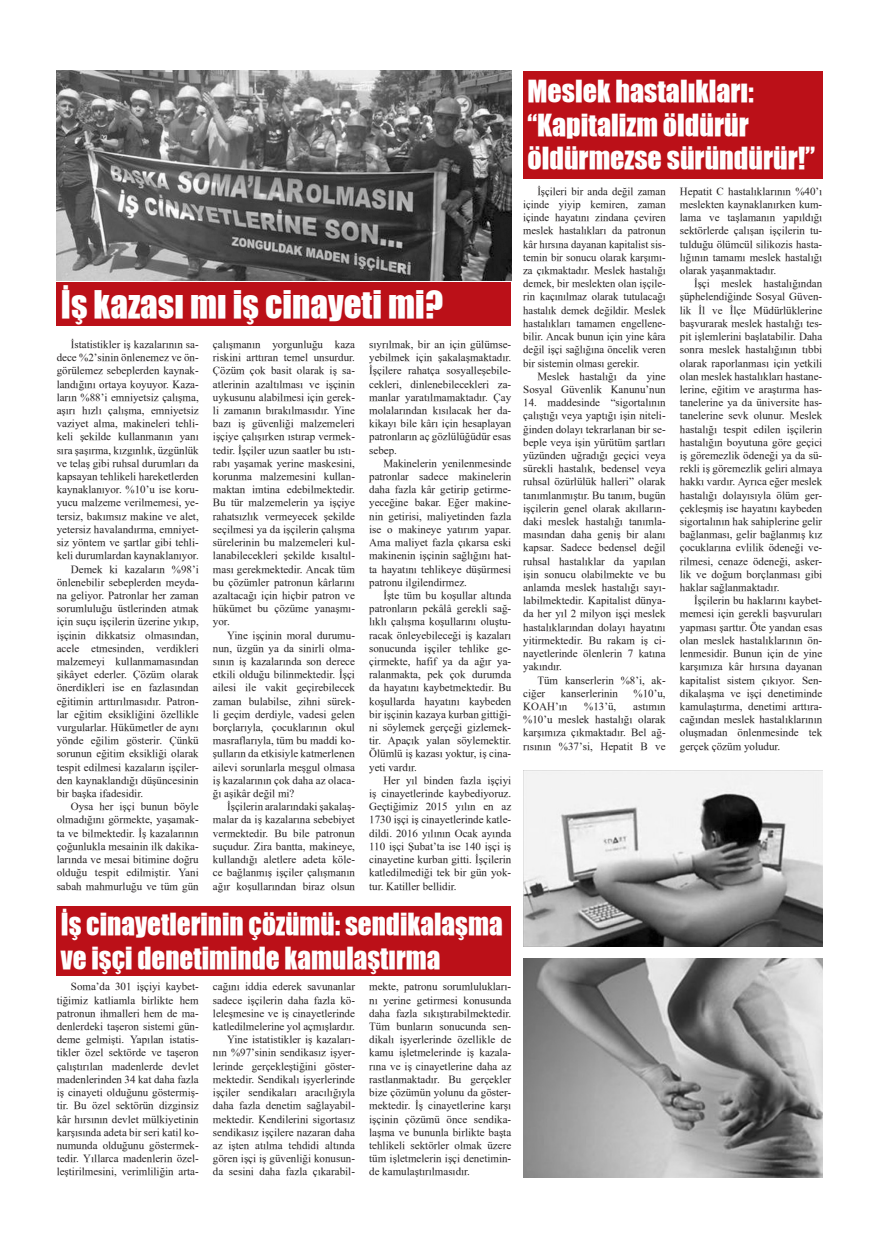
<style>
.page{position:relative;width:879px;height:1248px;background:#fff}
.page>*{position:absolute;margin:0;border:0;box-sizing:border-box;transform-origin:0 0}
.altbaslik{font:35px "TR Impact";color:#fff}
.altbaslik-2{font:28px/33.6px "TR Impact";color:#fff}
.Ana_yazi_Times{font:11px/13.2px "TR Times New Roman";color:#231f20;text-align:justify}
</style>
<div class="page">
<div style="left:57px;top:282px;width:454px;height:44px;background:#bb1018"></div>
<div style="left:57px;top:906px;width:454px;height:69px;background:#bb1018"></div>
<div style="left:523px;top:71px;width:299px;height:108px;background:#bb1018"></div>
<img style="left:57px;top:71px;width:454px;height:210px">
<img style="left:523px;top:770px;width:299px;height:176px">
<img style="left:523px;top:958px;width:299px;height:218px">
<p class="altbaslik" style="left:61px;top:277px;width:384px">İş kazası mı iş cinayeti mi?</p>
<p class="Ana_yazi_Times" style="left:57px;top:337px;width:144px;text-indent:14px">İstatistikler iş kazalarının sa&shy;dece %2’sinin önlenemez ve ön&shy;görülemez sebeplerden kaynak&shy;landığını ortaya koyuyor. Kaza&shy;ların %88’i emniyetsiz çalışma, aşırı hızlı çalışma, emniyetsiz vaziyet alma, makineleri tehli&shy;keli şekilde kullanmanın yanı sıra şaşırma, kızgınlık, üzgünlük ve telaş gibi ruhsal durumları da kapsayan tehlikeli hareketlerden kaynaklanıyor. %10’u ise koru&shy;yucu malzeme verilmemesi, ye&shy;tersiz, bakımsız makine ve alet, yetersiz havalandırma, emniyet&shy;siz yöntem ve şartlar gibi tehli&shy;keli durumlardan kaynaklanıyor.</p>
<p class="Ana_yazi_Times" style="left:57px;top:562px;width:144px;text-indent:14px">Demek ki kazaların %98’i önlenebilir sebeplerden meyda&shy;na geliyor. Patronlar her zaman sorumluluğu üstlerinden atmak için suçu işçilerin üzerine yıkıp, işçinin dikkatsiz olmasından, acele etmesinden, verdikleri malzemeyi kullanmamasından şikâyet ederler. Çözüm olarak önerdikleri ise en fazlasından eğitimin arttırılmasıdır. Patron&shy;lar eğitim eksikliğini özellikle vurgularlar. Hükümetler de aynı yönde eğilim gösterir. Çünkü sorunun eğitim eksikliği olarak tespit edilmesi kazaların işçiler&shy;den kaynaklandığı düşüncesinin bir başka ifadesidir.</p>
<p class="Ana_yazi_Times" style="left:57px;top:799px;width:144px;text-indent:14px">Oysa her işçi bunun böyle olmadığını görmekte, yaşamak&shy;ta ve bilmektedir. İş kazalarının çoğunlukla mesainin ilk dakika&shy;larında ve mesai bitimine doğru olduğu tespit edilmiştir. Yani sabah mahmurluğu ve tüm gün</p>
<p class="Ana_yazi_Times" style="left:213px;top:337px;width:144px">çalışmanın yorgunluğu kaza riskini arttıran temel unsurdur.<br>Çözüm çok basit olarak iş sa&shy;atlerinin azaltılması ve işçinin uykusunu alabilmesi için gerek&shy;li zamanın bırakılmasıdır. Yine bazı iş güvenliği malzemeleri işçiye çalışırken ıstırap vermek&shy;tedir. İşçiler uzun saatler bu ıstı&shy;rabı yaşamak yerine maskesini, korunma malzemesini kullan&shy;maktan imtina edebilmektedir.<br>Bu tür malzemelerin ya işçiye rahatsızlık vermeyecek şekilde seçilmesi ya da işçilerin çalışma sürelerinin bu malzemeleri kul&shy;lanabilecekleri şekilde kısaltıl&shy;ması gerekmektedir. Ancak tüm bu çözümler patronun kârlarını azaltacağı için hiçbir patron ve hükümet bu çözüme yanaşmı&shy;yor.</p>
<p class="Ana_yazi_Times" style="left:213px;top:628px;width:144px;text-indent:14px">Yine işçinin moral durumu&shy;nun, üzgün ya da sinirli olma&shy;sının iş kazalarında son derece etkili olduğu bilinmektedir. İşçi ailesi ile vakit geçirebilecek zaman bulabilse, zihni sürek&shy;li geçim derdiyle, vadesi gelen borçlarıyla, çocuklarının okul masraflarıyla, tüm bu maddi ko&shy;şulların da etkisiyle katmerlenen ailevi sorunlarla meşgul olmasa iş kazalarının çok daha az olaca&shy;ğı aşikâr değil mi?</p>
<p class="Ana_yazi_Times" style="left:213px;top:799px;width:144px;text-indent:14px">İşçilerin aralarındaki şakalaş&shy;malar da iş kazalarına sebebiyet vermektedir. Bu bile patronun suçudur. Zira bantta, makineye, kullandığı aletlere adeta köle&shy;ce bağlanmış işçiler çalışmanın ağır koşullarından biraz olsun</p>
<p class="Ana_yazi_Times" style="left:369px;top:337px;width:144px">sıyrılmak, bir an için gülümse&shy;yebilmek için şakalaşmaktadır.<br>İşçilere rahatça sosyalleşebile&shy;cekleri, dinlenebilecekleri za&shy;manlar yaratılmamaktadır. Çay molalarından kısılacak her da&shy;kikayı bile kârı için hesaplayan patronların aç gözlülüğüdür esas sebep.</p>
<p class="Ana_yazi_Times" style="left:369px;top:456px;width:144px;text-indent:14px">Makinelerin yenilenmesinde patronlar sadece makinelerin daha fazla kâr getirip getirme&shy;yeceğine bakar. Eğer makine&shy;nin getirisi, maliyetinden fazla ise o makineye yatırım yapar.<br>Ama maliyet fazla çıkarsa eski makinenin işçinin sağlığını hat&shy;ta hayatını tehlikeye düşürmesi patronu ilgilendirmez.</p>
<p class="Ana_yazi_Times" style="left:369px;top:588px;width:144px;text-indent:14px">İşte tüm bu koşullar altında patronların pekâlâ gerekli sağ&shy;lıklı çalışma koşullarını oluştu&shy;racak önleyebileceği iş kazaları sonucunda işçiler tehlike ge&shy;çirmekte, hafif ya da ağır ya&shy;ralanmakta, pek çok durumda da hayatını kaybetmektedir. Bu koşullarda hayatını kaybeden bir işçinin kazaya kurban gittiği&shy;ni söylemek gerçeği gizlemek&shy;tir. Apaçık yalan söylemektir.<br>Ölümlü iş kazası yoktur, iş cina&shy;yeti vardır.</p>
<p class="Ana_yazi_Times" style="left:369px;top:773px;width:144px;text-indent:14px">Her yıl binden fazla işçiyi iş cinayetlerinde kaybediyoruz.<br>Geçtiğimiz 2015 yılın en az 1730 işçi iş cinayetlerinde katle&shy;dildi. 2016 yılının Ocak ayında 110 işçi Şubat’ta ise 140 işçi iş cinayetine kurban gitti. İşçilerin katledilmediği tek bir gün yok&shy;tur. Katiller bellidir.</p>
<p class="altbaslik-2" style="left:61px;top:906px;width:443px">İş cinayetlerinin çözümü: sendikalaşma ve işçi denetiminde kamulaştırma</p>
<p class="Ana_yazi_Times" style="left:57px;top:979px;width:144px;text-indent:14px">Soma’da 301 işçiyi kaybet&shy;tiğimiz katliamla birlikte hem patronun ihmalleri hem de ma&shy;denlerdeki taşeron sistemi gün&shy;deme gelmişti. Yapılan istatis&shy;tikler özel sektörde ve taşeron çalıştırılan madenlerde devlet madenlerinden 34 kat daha fazla iş cinayeti olduğunu göstermiş&shy;tir. Bu özel sektörün dizginsiz kâr hırsının devlet mülkiyetinin karşısında adeta bir seri katil ko&shy;numunda olduğunu göstermek&shy;tedir. Yıllarca madenlerin özel&shy;leştirilmesini, verimliliğin arta-</p>
<p class="Ana_yazi_Times" style="left:213px;top:979px;width:144px">cağını iddia ederek savunanlar sadece işçilerin daha fazla kö&shy;leleşmesine ve iş cinayetlerinde katledilmelerine yol açmışlardır.</p>
<p class="Ana_yazi_Times" style="left:213px;top:1032px;width:144px;text-indent:14px">Yine istatistikler iş kazaları&shy;nın %97’sinin sendikasız işyer&shy;lerinde gerçekleştiğini göster&shy;mektedir. Sendikalı işyerlerinde işçiler sendikaları aracılığıyla daha fazla denetim sağlayabil&shy;mektedir. Kendilerini sigortasız sendikasız işçilere nazaran daha az işten atılma tehdidi altında gören işçi iş güvenliği konusun&shy;da sesini daha fazla çıkarabil-</p>
<p class="Ana_yazi_Times" style="left:369px;top:979px;width:144px">mekte, patronu sorumlulukları&shy;nı yerine getirmesi konusunda daha fazla sıkıştırabilmektedir.<br>Tüm bunların sonucunda sen&shy;dikalı işyerlerinde özellikle de kamu işletmelerinde iş kazala&shy;rına ve iş cinayetlerine daha az rastlanmaktadır. Bu gerçekler bize çözümün yolunu da göster&shy;mektedir. İş cinayetlerine karşı işçinin çözümü önce sendika&shy;laşma ve bununla birlikte başta tehlikeli sektörler olmak üzere tüm işletmelerin işçi denetimin&shy;de kamulaştırılmasıdır.</p>
<p class="altbaslik-2" style="left:527px;top:74px;width:289px">Meslek hastalıkları: “Kapitalizm öldürür öldürmezse süründürür!”</p>
<p class="Ana_yazi_Times" style="left:523px;top:184px;width:144px;text-indent:14px">İşçileri bir anda değil zaman içinde yiyip kemiren, zaman içinde hayatını zindana çeviren meslek hastalıkları da patronun kâr hırsına dayanan kapitalist sis&shy;temin bir sonucu olarak karşımı&shy;za çıkmaktadır. Meslek hastalığı demek, bir meslekten olan işçile&shy;rin kaçınılmaz olarak tutulacağı hastalık demek değildir. Meslek hastalıkları tamamen engellene&shy;bilir. Ancak bunun için yine kâra değil işçi sağlığına öncelik veren bir sistemin olması gerekir.</p>
<p class="Ana_yazi_Times" style="left:523px;top:369px;width:144px;text-align:right">Meslek hastalığı da yine<br>Sosyal Güvenlik Kanunu’nun</p>
<p class="Ana_yazi_Times" style="left:523px;top:395px;width:144px">14. maddesinde “sigortalının çalıştığı veya yaptığı işin niteli&shy;ğinden dolayı tekrarlanan bir se&shy;beple veya işin yürütüm şartları yüzünden uğradığı geçici veya sürekli hastalık, bedensel veya ruhsal özürlülük halleri” olarak tanımlanmıştır. Bu tanım, bugün işçilerin genel olarak akılların&shy;daki meslek hastalığı tanımla&shy;masından daha geniş bir alanı kapsar. Sadece bedensel değil ruhsal hastalıklar da yapılan işin sonucu olabilmekte ve bu anlamda meslek hastalığı sayı&shy;labilmektedir. Kapitalist dünya&shy;da her yıl 2 milyon işçi meslek hastalıklarından dolayı hayatını yitirmektedir. Bu rakam iş ci&shy;nayetlerinde ölenlerin 7 katına yakındır.</p>
<p class="Ana_yazi_Times" style="left:523px;top:673px;width:144px;text-indent:14px">Tüm kanserlerin %8’i, ak&shy;ciğer</p>
<p class="Ana_yazi_Times" style="left:561px;top:686px;width:59px">kanserlerinin</p>
<p class="Ana_yazi_Times" style="left:633px;top:686px;width:34px">%10’u,</p>
<p class="Ana_yazi_Times" style="left:523px;top:699px;width:45px">KOAH’ın</p>
<p class="Ana_yazi_Times" style="left:584px;top:699px;width:34px">%13’ü,</p>
<p class="Ana_yazi_Times" style="left:523px;top:699px;width:144px;text-indent:110px">astımın %10’u meslek hastalığı olarak karşımıza çıkmaktadır. Bel ağ&shy;rısının %37’si, Hepatit B ve</p>
<p class="Ana_yazi_Times" style="left:680px;top:184px;width:144px">Hepatit C hastalıklarının %40’ı meslekten kaynaklanırken kum&shy;lama ve taşlamanın yapıldığı sektörlerde çalışan işçilerin tu&shy;tulduğu ölümcül silikozis hasta&shy;lığının tamamı meslek hastalığı olarak yaşanmaktadır.</p>
<p class="Ana_yazi_Times" style="left:680px;top:277px;width:144px;text-indent:14px">İşçi meslek hastalığından şüphelendiğinde Sosyal Güven&shy;lik İl ve İlçe Müdürlüklerine başvurarak meslek hastalığı tes&shy;pit işlemlerini başlatabilir. Daha sonra meslek hastalığının tıbbi olarak raporlanması için yetkili olan meslek hastalıkları hastane&shy;lerine, eğitim ve araştırma has&shy;tanelerine ya da üniversite has&shy;tanelerine sevk olunur. Meslek hastalığı tespit edilen işçilerin hastalığın boyutuna göre geçici iş göremezlik ödeneği ya da sü&shy;rekli iş göremezlik geliri almaya hakkı vardır. Ayrıca eğer meslek hastalığı dolayısıyla ölüm ger&shy;çekleşmiş ise hayatını kaybeden sigortalının hak sahiplerine gelir bağlanması, gelir bağlanmış kız çocuklarına evlilik ödeneği ve&shy;rilmesi, cenaze ödeneği, asker&shy;lik ve doğum borçlanması gibi haklar sağlanmaktadır.</p>
<p class="Ana_yazi_Times" style="left:680px;top:593px;width:144px;text-indent:14px">İşçilerin bu haklarını kaybet&shy;memesi için gerekli başvuruları yapması şarttır. Öte yandan esas olan meslek hastalıklarının ön&shy;lenmesidir. Bunun için de yine karşımıza kâr hırsına dayanan kapitalist sistem çıkıyor. Sen&shy;dikalaşma ve işçi denetiminde kamulaştırma, denetimi arttıra&shy;cağından meslek hastalıklarının oluşmadan önlenmesinde tek gerçek çözüm yoludur.</p>
</div>
